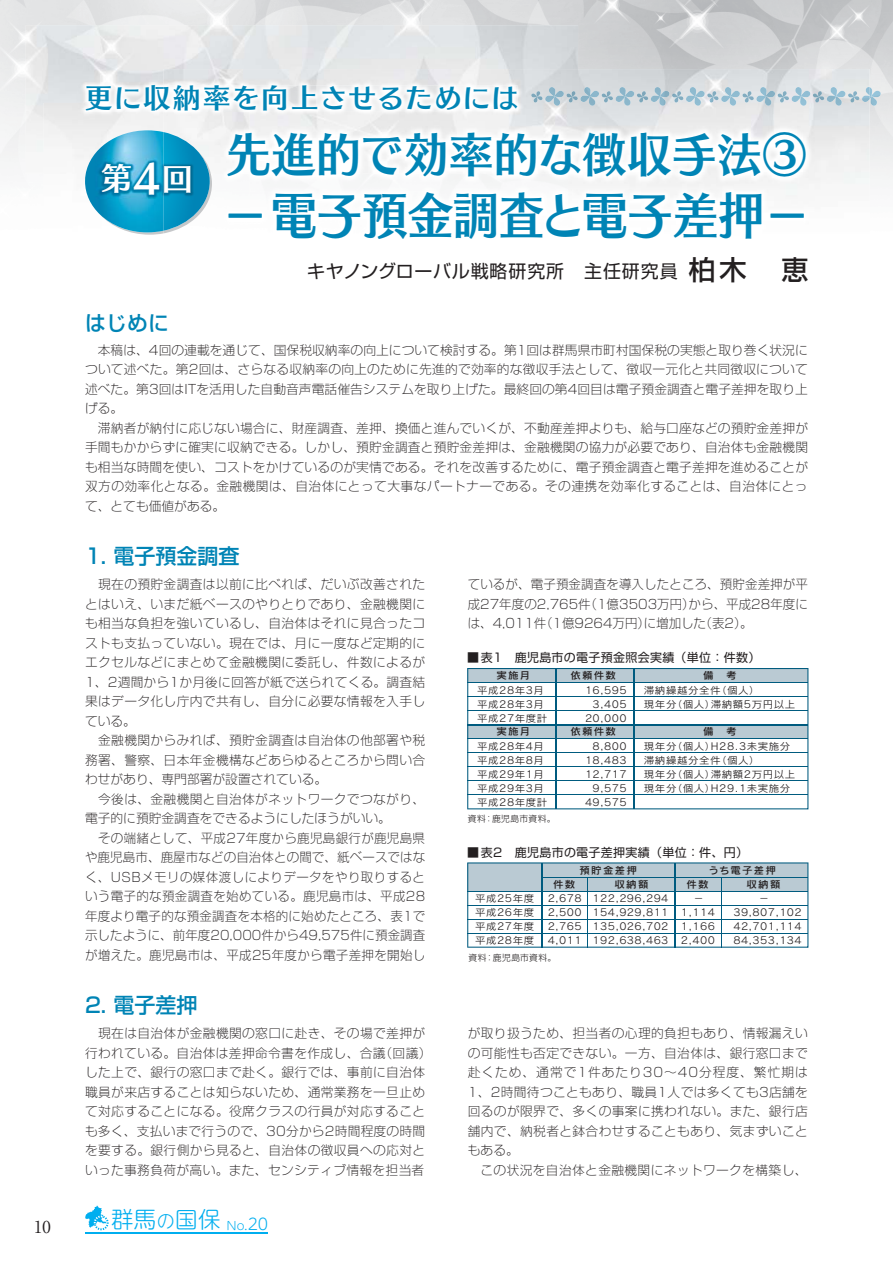
<style>
.page{position:relative;width:893px;height:1263px;background:#fff}
.page>*{position:absolute;margin:0;border:0;box-sizing:border-box;transform-origin:0 0}
.t1{font:49.5px "Skip Std B 90 pv RKSJ H";color:#0084b5;scale:.95 1}
.t2{font:46.5px "Skip Std B 90 pv RKSJ H";letter-spacing:.02em;color:#0084b5;scale:.95 1}
.t3{font:31.05px "Skip Std B 90 pv RKSJ H";color:#fff}
.t4{font:27.15px "Skip Std B 90 pv RKSJ H";letter-spacing:.06em;color:#0084b5}
.t5{font:27px "Shin Go Pro Medium 90 pv RKSJ H";color:#231f20}
.t6{font:22.5px "UD Shin M Go Pro Light 90 pv RKSJ H";color:#00aeef}
.t7{font:21px "Shin Go Pro Medium 90 pv RKSJ H";color:#0084b5}
.t8{font:18px "Shin Go Pro Regular 90 pv RKSJ H";letter-spacing:.05em;color:#231f20}
.t9{font:16.5px "Ryumin Pro Regular 90 pv RKSJ H";color:#231f20}
.t10{font:12.75px/19.5px "Shin Go Pro Ex Light 90 pv RKSJ H";letter-spacing:.025em;color:#231f20}
.t11{font:12px "Shin Go Pro Regular 90 pv RKSJ H";letter-spacing:.025em;color:#231f20}
.t12{font:9.75px/14.1px "Rodin Pro M 90 pv RKSJ H";letter-spacing:.05em;color:#231f20;text-align:justify;scale:1.07 1}
.t13{font:9.75px "Rodin Pro DB 90 pv RKSJ H";letter-spacing:.12em;color:#231f20;scale:1.07 1}
.t14{font:8.7px "Shin Go Pro Light 90 pv RKSJ H";letter-spacing:.065em;color:#231f20}
.s1{font-size:38.85px}
.s2{font-family:"Shin Go Pro Medium 90 pv RKSJ H";font-size:27px}
.s3{font-size:18px}
.s4{font-size:11.4px}
.s5{font-size:15.6px}
</style>
<div class="page">
<img style="left:0;top:0;width:893px;height:39px">
<img style="left:578px;top:39px;width:315px;height:53px">
<img style="left:26px;top:25px;width:552px;height:149px">
<img style="left:86px;top:85px;width:77px;height:18px">
<img style="left:44px;top:103px;width:119px;height:71px">
<img style="left:130px;top:232px;width:33px;height:3px">
<img style="left:85px;top:130px;width:78px;height:102px">
<img style="left:567px;top:69px;width:303px;height:149px">
<img style="left:163px;top:69px;width:415px;height:105px">
<img style="left:163px;top:103px;width:87px;height:131px">
<img style="left:163px;top:174px;width:49px;height:59px">
<img style="left:210px;top:150px;width:1px;height:24px">
<img style="left:163px;top:132px;width:47px;height:99px">
<img style="left:164px;top:166px;width:27px;height:27px">
<svg style="left:531px;top:87px;width:350px;height:19px;background:#c1d2da"></svg>
<svg style="left:467px;top:668px;width:341px;height:141px"></svg>
<hr style="left:468px;top:682px;width:340px;height:1px;background:#005b7f">
<hr style="left:468px;top:696px;width:340px;height:1px;background:#005b7f">
<hr style="left:468px;top:710px;width:340px;height:1px;background:#005b7f">
<hr style="left:468px;top:724px;width:340px;height:1px;background:#005b7f">
<hr style="left:468px;top:738px;width:340px;height:1px;background:#005b7f">
<hr style="left:468px;top:752px;width:340px;height:1px;background:#005b7f">
<hr style="left:468px;top:766px;width:340px;height:1px;background:#005b7f">
<hr style="left:468px;top:780px;width:340px;height:1px;background:#005b7f">
<hr style="left:468px;top:794px;width:340px;height:1px;background:#005b7f">
<hr style="left:633px;top:668px;width:1px;height:141px;background:#005b7f">
<hr style="left:555px;top:668px;width:1px;height:141px;background:#005b7f">
<svg style="left:467px;top:862px;width:341px;height:86px"></svg>
<hr style="left:85px;top:1233px;width:183px;height:1px;background:#00aeef">
<svg style="left:85px;top:1205px;width:24px;height:25px"></svg>
<h3 class="t4" style="left:85px;top:88px;width:435px">更に収納率を向上させるためには</h3>
<h2 class="t2" style="left:162px;top:137px;width:680px"><sub>回</sub> 先進的で効率的な徴収手法③</h2>
<h1 class="t1" style="left:222px;top:197px;width:621px">－電子預金調査と電子差押－</h1>
<h3 class="t3" style="left:101px;top:167px;width:61px">第<span class="s1">4</span></h3>
<h3 class="t8" style="left:307px;top:265px;width:441px">キヤノングローバル戦略研究所　主任研究員<span class="s2">柏木</span></h3>
<h3 class="t5" style="left:750px;top:260px;width:60px">　恵</h3>
<h3 class="t7" style="left:85px;top:315px;width:86px">はじめに</h3>
<p class="t10" style="left:85px;top:342px;width:725px">　本稿は、4回の連載を通じて、国保税収納率の向上について検討する。第1回は群馬県市町村国保税の実態と取り巻く状況について述べた。第2回は、さらなる収納率の向上のために先進的で効率的な徴収手法として、徴収一元化と共同徴収について述べた。第3回はITを活用した自動音声電話催告システムを取り上げた。最終回の第4回目は電子預金調査と電子差押を取り上げる。<br>　滞納者が納付に応じない場合に、財産調査、差押、換価と進んでいくが、不動産差押よりも、給与口座などの預貯金差押が手間もかからずに確実に収納できる。しかし、預貯金調査と預貯金差押は、金融機関の協力が必要であり、自治体も金融機関も相当な時間を使い、コストをかけているのが実情である。それを改善するために、電子預金調査と電子差押を進めることが双方の効率化となる。金融機関は、自治体にとって大事なパートナーである。その連携を効率化することは、自治体にとって、とても価値がある。</p>
<h3 class="t7" style="left:85px;top:548px;width:156px">1. 電子預金調査</h3>
<p class="t10" style="left:85px;top:576px;width:342px">　現在の預貯金調査は以前に比べれば、だいぶ改善されたとはいえ、いまだ紙ベースのやりとりであり、金融機関にも相当な負担を強いているし、自治体はそれに見合ったコストも支払っていない。現在では、月に一度など定期的にエクセルなどにまとめて金融機関に委託し、件数によるが<br>1、2週間から1か月後に回答が紙で送られてくる。調査結果はデータ化し庁内で共有し、自分に必要な情報を入手している。<br>　金融機関からみれば、預貯金調査は自治体の他部署や税務署、警察、日本年金機構などあらゆるところから問い合わせがあり、専門部署が設置されている。<br>　今後は、金融機関と自治体がネットワークでつながり、電子的に預貯金調査をできるようにしたほうがいい。</p>
<p class="t10" style="left:85px;top:830px;width:342px;text-align:justify;text-indent:13px">その端緒として、平成27年度から鹿児島銀行が鹿児島県や鹿児島市、鹿屋市などの自治体との間で、紙ベースではなく、USBメモリの媒体渡しによりデータをやり取りするという電子的な預金調査を始めている。鹿児島市は、平成28年度より電子的な預金調査を本格的に始めたところ、表1で示したように、前年度20,000件から49,575件に預金調査が増えた。鹿児島市は、平成25年度から電子差押を開始し</p>
<p class="t10" style="left:468px;top:576px;width:342px;text-align:justify">ているが、電子預金調査を導入したところ、預貯金差押が平成27年度の2,765件（1億3503万円）から、平成28年度には、4,011件（1億9264万円）に増加した（表2）。</p>
<p class="t11" style="left:467px;top:652px;width:295px">■表1　鹿児島市の電子預金照会実績（単位：件数）</p>
<p class="t13" style="left:496px;top:672px;width:33px">実施月</p>
<p class="t13" style="left:570px;top:672px;width:44px">依頼件数</p>
<p class="t13" style="left:703px;top:672px;width:33px">備　考</p>
<p class="t12" style="left:477px;top:684px;width:67px;text-align:left">平成28年3月平成28年3月平成27年度計</p>
<p class="t12" style="left:644px;top:684px;width:143px">滞納繰越分全件（個人）<br>現年分（個人）滞納額5万円以上</p>
<p class="t12" style="left:585px;top:684px;width:40px;text-align:right">16,595<br>3,405<br>20,000</p>
<p class="t13" style="left:496px;top:728px;width:33px">実施月</p>
<p class="t13" style="left:570px;top:728px;width:44px">依頼件数</p>
<p class="t13" style="left:703px;top:728px;width:33px">備　考</p>
<p class="t12" style="left:644px;top:740px;width:143px;text-align:left">現年分（個人）H28.3未実施分滞納繰越分全件（個人）<br>現年分（個人）滞納額2万円以上現年分（個人）H29.1未実施分</p>
<p class="t12" style="left:477px;top:740px;width:67px;text-align:left">平成28年4月平成28年8月平成29年1月平成29年3月平成28年度計</p>
<p class="t12" style="left:585px;top:740px;width:40px;text-align:right">8,800<br>18,483<br>12,717<br>9,575<br>49,575</p>
<p class="t14" style="left:468px;top:815px;width:89px">資料：鹿児島市資料。</p>
<p class="t11" style="left:467px;top:848px;width:282px">■表2　鹿児島市の電子差押実績（単位：件、円）</p>
<p class="t13" style="left:579px;top:866px;width:55px">預貯金差押</p>
<p class="t13" style="left:708px;top:866px;width:64px">うち電子差押</p>
<p class="t13" style="left:553px;top:881px;width:22px">件数</p>
<p class="t13" style="left:614px;top:881px;width:33px">収納額</p>
<p class="t13" style="left:686px;top:881px;width:22px">件数</p>
<p class="t13" style="left:746px;top:881px;width:33px">収納額</p>
<p class="t12" style="left:681px;top:892px;width:33px;text-indent:13px">－　1,114<br>1,166<br>2,400</p>
<p class="t12" style="left:733px;top:906px;width:65px">39,807,102<br>42,701,114<br>84,353,134</p>
<p class="t12" style="left:475px;top:892px;width:57px">平成25年度平成26年度平成27年度平成28年度</p>
<p class="t12" style="left:548px;top:892px;width:33px">2,678<br>2,500<br>2,765<br>4,011</p>
<p class="t12" style="left:593px;top:892px;width:72px">122,296,294<br>154,929,811<br>135,026,702<br>192,638,463</p>
<p class="t14" style="left:469px;top:954px;width:89px">資料：鹿児島市資料。</p>
<h3 class="t7" style="left:85px;top:997px;width:114px">2. 電子差押</h3>
<p class="t10" style="left:85px;top:1025px;width:348px">　現在は自治体が金融機関の窓口に赴き、その場で差押が行われている。自治体は差押命令書を作成し、合議（回議）した上で、銀行の窓口まで赴く。銀行では、事前に自治体職員が来店することは知らないため、通常業務を一旦止めて対応することになる。役席クラスの行員が対応することも多く、支払いまで行うので、30分から2時間程度の時間を要する。銀行側から見ると、自治体の徴収員への応対といった事務負荷が高い。また、センシティブ情報を担当者</p>
<p class="t10" style="left:468px;top:1025px;width:342px">が取り扱うため、担当者の心理的負担もあり、情報漏えいの可能性も否定できない。一方、自治体は、銀行窓口まで赴くため、通常で1件あたり30～40分程度、繁忙期は<br>1、2時間待つこともあり、職員1人では多くても3店舗を回るのが限界で、多くの事案に携われない。また、銀行店舗内で、納税者と鉢合わせすることもあり、気まずいこともある。<br>　この状況を自治体と金融機関にネットワークを構築し、</p>
<p class="t9" style="left:34px;top:1221px;width:18px">10</p>
<h3 class="t6" style="left:111px;top:1211px;width:158px">群馬<span class="s3">の</span>国保 <span class="s4">No.</span><span class="s5">20</span></h3>
</div>
